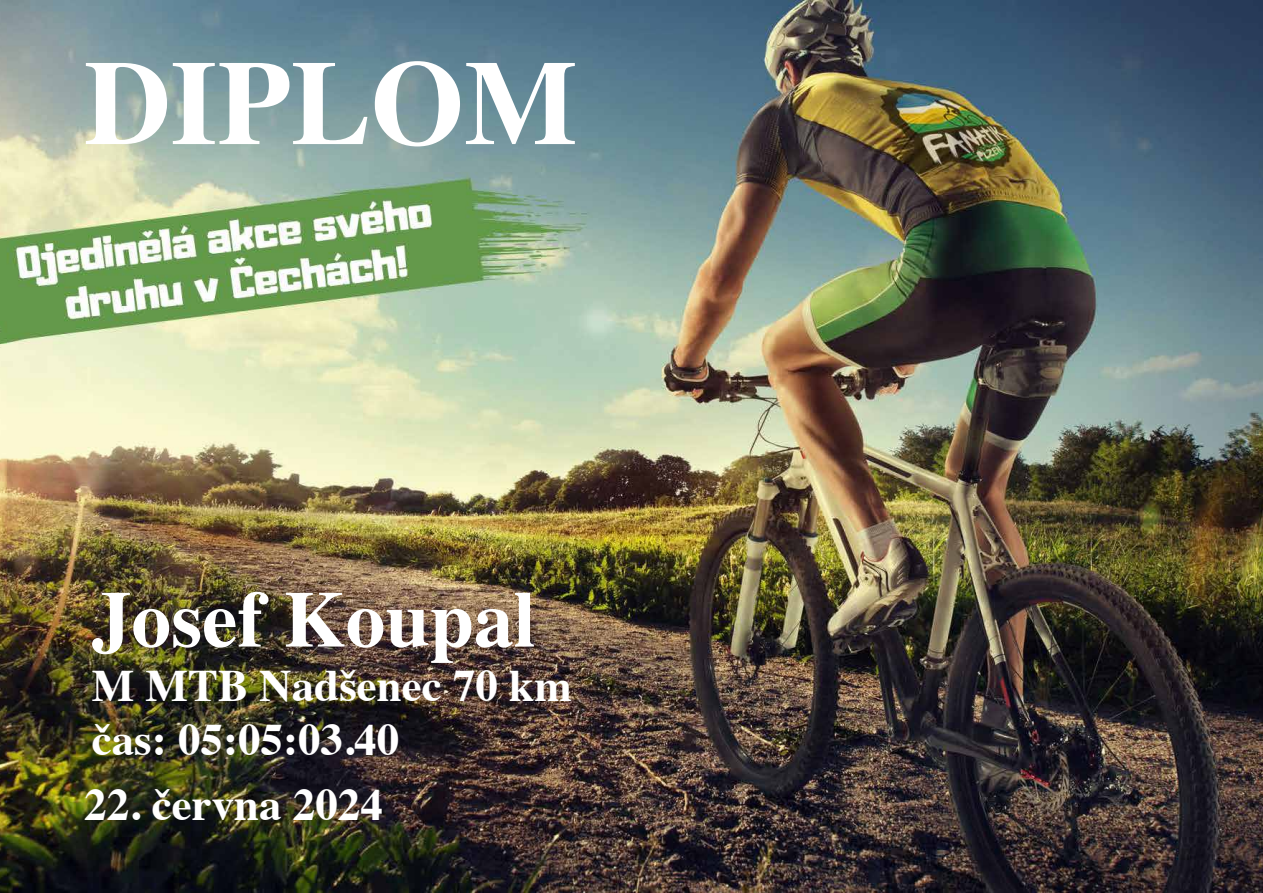
<style>
.page{position:relative;width:1263px;height:893px;background:#fff}
.page>*{position:absolute;margin:0;border:0;box-sizing:border-box;transform-origin:0 0}
.t1{font:700 120px "Times";color:#fff}
.t2{font:700 79.5px "Times";color:#fff}
.t3{font:700 45px/54px "Times";color:#fff}
</style>
<div class="page">
<img style="left:0;top:0;width:1263px;height:893px">
<h1 class="t1" style="left:84px;top:-11px;width:495px">DIPLOM</h1>
<h2 class="t2" style="left:92px;top:544px;width:445px">Josef Koupal</h2>
<p class="t3" style="left:92px;top:654px;width:481px">M MTB Nadšenec 70 km čas: 05:05:03.40</p>
<p class="t3" style="left:84px;top:773px;width:300px">22. června 2024</p>
</div>
